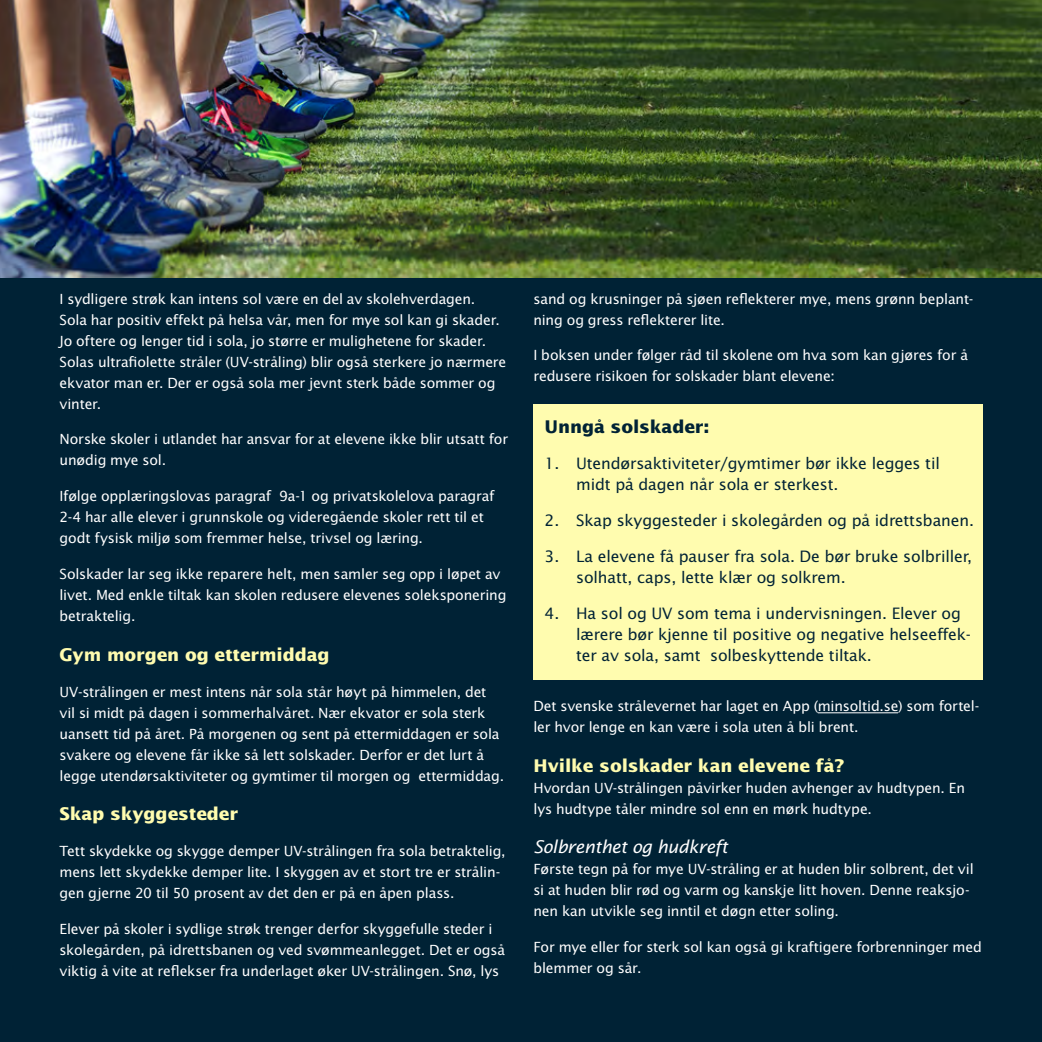
<style>
.page{position:relative;width:1042px;height:1042px;background:#002235}
.page>*{position:absolute;margin:0;border:0;box-sizing:border-box;transform-origin:0 0}
.MT{font:700 17.5px "Lucida Sans Std";letter-spacing:-.01em;color:#fffcaf}
.MT2{font:italic 17.5px "Lucida Sans Std";letter-spacing:-.02em;color:#fff}
.MT-2{font:700 17.5px "Lucida Sans Std";letter-spacing:-.01em;color:#002235}
.t1{font:15.75px/21px "Lucida Sans Std";letter-spacing:-.01em;color:#002235}
.MT-3{font:14px/21px "Lucida Sans Std";letter-spacing:-.01em;color:#fff}
</style>
<div class="page">
<hr style="left:818px;top:712px;width:80px;height:1px;background:#fff">
<div style="left:533px;top:405px;width:449px;height:275px;background:#fffcaf"></div>
<img style="left:0;top:0;width:1042px;height:278px">
<p class="MT-3" style="left:60px;top:288px;width:448px">I sydligere strøk kan intens sol være en del av skolehverdagen.<br>Sola har positiv effekt på helsa vår, men for mye sol kan gi skader.<br>Jo oftere og lenger tid i sola, jo større er mulighetene for skader.<br>Solas ultrafiolette stråler (UV-stråling) blir også sterkere jo nærmere ekvator man er. Der er også sola mer jevnt sterk både sommer og vinter.</p>
<p class="MT-3" style="left:60px;top:429px;width:450px">Norske skoler i utlandet har ansvar for at elevene ikke blir utsatt for unødig mye sol.</p>
<p class="MT-3" style="left:60px;top:486px;width:436px">Ifølge opplæringslovas paragraf 9a-1 og privatskolelova paragraf<br>2-4 har alle elever i grunnskole og videregående skoler rett til et godt fysisk miljø som fremmer helse, trivsel og læring.</p>
<p class="MT-3" style="left:60px;top:564px;width:448px">Solskader lar seg ikke reparere helt, men samler seg opp i løpet av livet. Med enkle tiltak kan skolen redusere elevenes soleksponering betraktelig.</p>
<p class="MT" style="left:60px;top:644px;width:272px">Gym morgen og ettermiddag</p>
<p class="MT-3" style="left:60px;top:681px;width:446px">UV-strålingen er mest intens når sola står høyt på himmelen, det vil si midt på dagen i sommerhalvåret. Nær ekvator er sola sterk uansett tid på året. På morgenen og sent på ettermiddagen er sola svakere og elevene får ikke så lett solskader. Derfor er det lurt å legge utendørsaktiviteter og gymtimer til morgen og ettermiddag.</p>
<p class="MT" style="left:60px;top:804px;width:180px">Skap skyggesteder</p>
<p class="MT-3" style="left:60px;top:840px;width:448px">Tett skydekke og skygge demper UV-strålingen fra sola betraktelig, mens lett skydekke demper lite. I skyggen av et stort tre er strålin&shy;gen gjerne 20 til 50 prosent av det den er på en åpen plass.</p>
<p class="MT-3" style="left:60px;top:918px;width:447px">Elever på skoler i sydlige strøk trenger derfor skyggefulle steder i skolegården, på idrettsbanen og ved svømmeanlegget. Det er også viktig å vite at reflekser fra underlaget øker UV-strålingen. Snø, lys</p>
<p class="MT-3" style="left:533px;top:288px;width:441px">sand og krusninger på sjøen reflekterer mye, mens grønn beplant&shy;ning og gress reflekterer lite.</p>
<p class="MT-3" style="left:533px;top:345px;width:436px">I boksen under følger råd til skolene om hva som kan gjøres for å redusere risikoen for solskader blant elevene:</p>
<p class="MT-2" style="left:545px;top:417px;width:166px">Unngå solskader:</p>
<p class="t1" style="left:576px;top:453px;width:365px;text-indent:-32px">1. Utendørsaktiviteter/gymtimer bør ikke legges til midt på dagen når sola er sterkest.</p>
<p class="t1" style="left:545px;top:510px;width:431px">2. Skap skyggesteder i skolegården og på idrettsbanen.</p>
<p class="t1" style="left:576px;top:546px;width:397px;text-indent:-32px">3. La elevene få pauser fra sola. De bør bruke solbriller, solhatt, caps, lette klær og solkrem.</p>
<p class="t1" style="left:576px;top:603px;width:396px;text-indent:-32px">4. Ha sol og UV som tema i undervisningen. Elever og lærere bør kjenne til positive og negative helseeffek&shy;ter av sola, samt solbeskyttende tiltak.</p>
<p class="MT-3" style="left:533px;top:696px;width:447px">Det svenske strålevernet har laget en App (minsoltid.se) som fortel&shy;ler hvor lenge en kan være i sola uten å bli brent.</p>
<p class="MT" style="left:533px;top:755px;width:313px">Hvilke solskader kan elevene få?</p>
<p class="MT-3" style="left:533px;top:777px;width:433px">Hvordan UV-strålingen påvirker huden avhenger av hudtypen. En lys hudtype tåler mindre sol enn en mørk hudtype.</p>
<p class="MT2" style="left:533px;top:837px;width:196px">Solbrenthet og hudkreft</p>
<p class="MT-3" style="left:533px;top:859px;width:442px">Første tegn på for mye UV-stråling er at huden blir solbrent, det vil si at huden blir rød og varm og kanskje litt hoven. Denne reaksjo&shy;nen kan utvikle seg inntil et døgn etter soling.</p>
<p class="MT-3" style="left:533px;top:937px;width:450px">For mye eller for sterk sol kan også gi kraftigere forbrenninger med blemmer og sår.</p>
</div>
